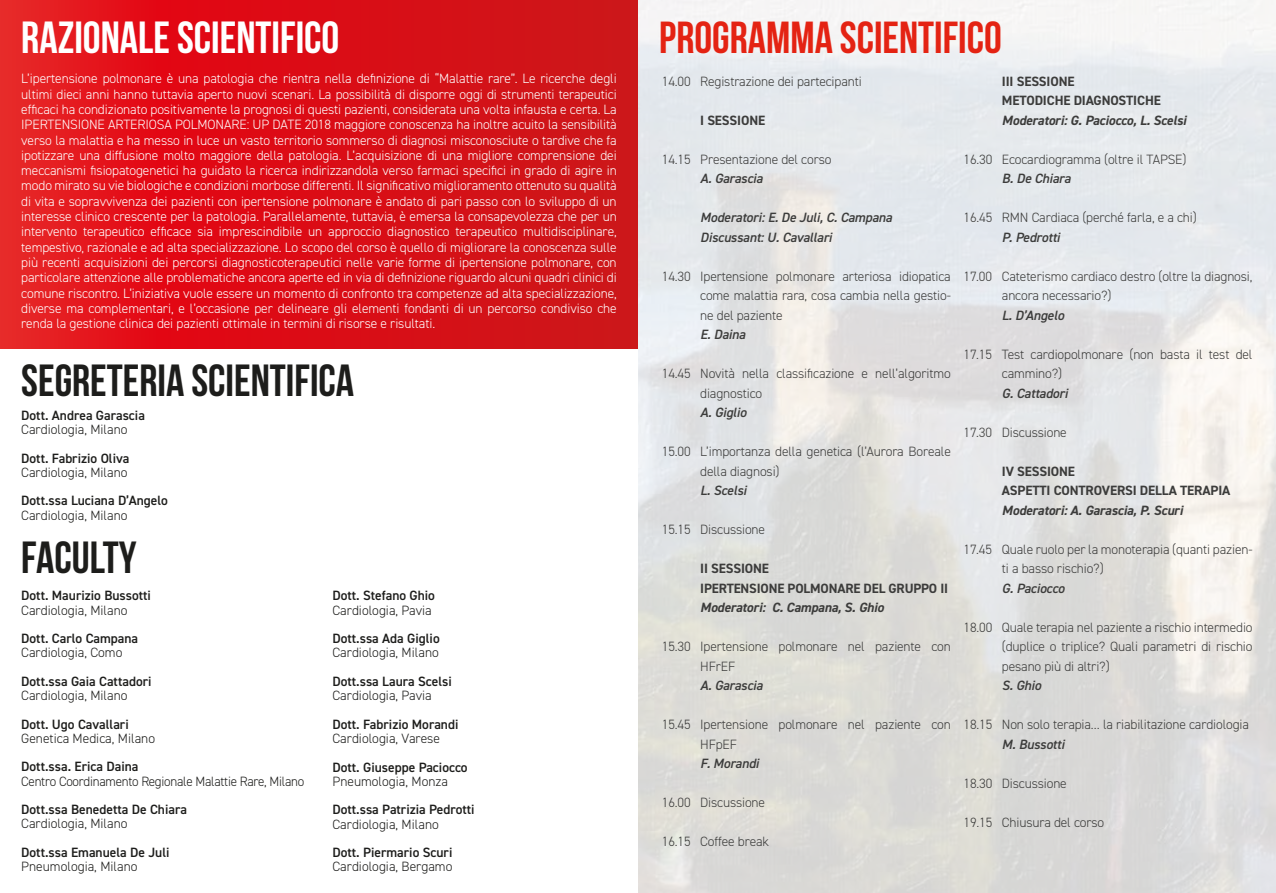
<style>
.page{position:relative;width:1276px;height:893px;background:#fff}
.page>*{position:absolute;margin:0;border:0;box-sizing:border-box;transform-origin:0 0}
.t1{font:700 45px "Bebas Neue";color:#1d1d1b}
.t2{font:700 45px "Bebas Neue";color:#fff}
.t3{font:700 44.85px "Bebas Neue";color:#e42313}
.t4{font:300 13.5px/15.3px "DIN2014";letter-spacing:-.01em;color:#fff;text-align:justify}
.t5{font:300 13.5px/19.5px "DIN2014";letter-spacing:-.01em;color:#3c3c3b}
.t6{font:600 13.5px "DIN2014";color:#1d1d1b}
.t7{font:300 13.5px "DIN2014";color:#1d1d1b}
.t8{font:italic 600 13.5px/19.5px "DIN2014";letter-spacing:-.01em;color:#3c3c3b}
.t9{font:700 13.5px/19.5px "DIN2014";letter-spacing:-.01em;color:#3c3c3b}
.t10{font:italic 700 13.5px "DIN2014";letter-spacing:-.01em;color:#3c3c3b}
.t11{font:300 13.5px "DIN2014";letter-spacing:-.02em;color:#1d1d1b}
</style>
<div class="page">
<svg style="left:0;top:0;width:638px;height:349px;background:#da1118"></svg>
<h1 class="t2" style="left:21px;top:13px;width:320px">RAZIONALE SCIENTIFICO</h1>
<p class="t4" style="left:21px;top:71px;width:597px">L’ipertensione polmonare è una patologia che rientra nella definizione di “Malattie rare”. Le ricerche degli ultimi dieci anni hanno tuttavia aperto nuovi scenari. La possibilità di disporre oggi di strumenti terapeutici efficaci ha condizionato positivamente la prognosi di questi pazienti, considerata una volta infausta e certa. La IPERTENSIONE ARTERIOSA POLMONARE: UP DATE 2018 maggiore conoscenza ha inoltre acuito la sensibilità verso la malattia e ha messo in luce un vasto territorio sommerso di diagnosi misconosciute o tardive che fa ipotizzare una diffusione molto maggiore della patologia. L’acquisizione di una migliore comprensione dei meccanismi fisiopatogenetici ha guidato la ricerca indirizzandola verso farmaci specifici in grado di agire in modo mirato su vie biologiche e condizioni morbose differenti. Il significativo miglioramento ottenuto su qualità di vita e sopravvivenza dei pazienti con ipertensione polmonare è andato di pari passo con lo sviluppo di un interesse clinico crescente per la patologia. Parallelamente, tuttavia, è emersa la consapevolezza che per un intervento terapeutico efficace sia imprescindibile un approccio diagnostico terapeutico multidisciplinare, tempestivo, razionale e ad alta specializzazione. Lo scopo del corso è quello di migliorare la conoscenza sulle più recenti acquisizioni dei percorsi diagnosticoterapeutici nelle varie forme di ipertensione polmonare, con particolare attenzione alle problematiche ancora aperte ed in via di definizione riguardo alcuni quadri clinici di comune riscontro. L’iniziativa vuole essere un momento di confronto tra competenze ad alta specializzazione, diverse ma complementari, e l’occasione per delineare gli elementi fondanti di un percorso condiviso che renda la gestione clinica dei pazienti ottimale in termini di risorse e risultati.</p>
<h1 class="t1" style="left:21px;top:356px;width:334px">SEGRETERIA SCIENTIFICA</h1>
<p class="t6" style="left:21px;top:406px;width:125px">Dott. Andrea Garascia</p>
<p class="t7" style="left:21px;top:421px;width:108px">Cardiologia, Milano</p>
<p class="t6" style="left:21px;top:449px;width:110px">Dott. Fabrizio Oliva</p>
<p class="t7" style="left:21px;top:464px;width:108px">Cardiologia, Milano</p>
<p class="t6" style="left:21px;top:492px;width:148px">Dott.ssa Luciana D’Angelo</p>
<p class="t7" style="left:21px;top:507px;width:108px">Cardiologia, Milano</p>
<h1 class="t1" style="left:21px;top:532px;width:117px">FACULTY</h1>
<p class="t6" style="left:21px;top:587px;width:131px">Dott. Maurizio Bussotti</p>
<p class="t7" style="left:21px;top:602px;width:108px">Cardiologia, Milano</p>
<p class="t6" style="left:21px;top:629px;width:118px">Dott. Carlo Campana</p>
<p class="t7" style="left:21px;top:644px;width:103px">Cardiologia, Como</p>
<p class="t6" style="left:21px;top:672px;width:132px">Dott.ssa Gaia Cattadori</p>
<p class="t7" style="left:21px;top:687px;width:108px">Cardiologia, Milano</p>
<p class="t6" style="left:21px;top:715px;width:109px">Dott. Ugo Cavallari</p>
<p class="t7" style="left:21px;top:730px;width:135px">Genetica Medica, Milano</p>
<p class="t6" style="left:21px;top:758px;width:119px">Dott.ssa. Erica Daina</p>
<p class="t11" style="left:21px;top:773px;width:284px">Centro Coordinamento Regionale Malattie Rare, Milano</p>
<p class="t6" style="left:21px;top:800px;width:167px">Dott.ssa Benedetta De Chiara</p>
<p class="t7" style="left:21px;top:815px;width:108px">Cardiologia, Milano</p>
<p class="t6" style="left:21px;top:843px;width:150px">Dott.ssa Emanuela De Juli</p>
<p class="t7" style="left:21px;top:858px;width:118px">Pneumologia, Milano</p>
<p class="t6" style="left:332px;top:587px;width:104px">Dott. Stefano Ghio</p>
<p class="t7" style="left:332px;top:602px;width:101px">Cardiologia, Pavia</p>
<p class="t6" style="left:332px;top:630px;width:109px">Dott.ssa Ada Giglio</p>
<p class="t7" style="left:332px;top:645px;width:108px">Cardiologia, Milano</p>
<p class="t6" style="left:332px;top:672px;width:121px">Dott.ssa Laura Scelsi</p>
<p class="t7" style="left:332px;top:687px;width:101px">Cardiologia, Pavia</p>
<p class="t6" style="left:332px;top:715px;width:127px">Dott. Fabrizio Morandi</p>
<p class="t7" style="left:332px;top:730px;width:109px">Cardiologia, Varese</p>
<p class="t6" style="left:332px;top:758px;width:137px">Dott. Giuseppe Paciocco</p>
<p class="t7" style="left:332px;top:773px;width:117px">Pneumologia, Monza</p>
<p class="t6" style="left:332px;top:801px;width:144px">Dott.ssa Patrizia Pedrotti</p>
<p class="t7" style="left:332px;top:816px;width:108px">Cardiologia, Milano</p>
<p class="t6" style="left:332px;top:843px;width:121px">Dott. Piermario Scuri</p>
<p class="t7" style="left:332px;top:858px;width:121px">Cardiologia, Bergamo</p>
<h2 class="t3" style="left:659px;top:13px;width:344px">PROGRAMMA SCIENTIFICO</h2>
<p class="t5" style="left:662px;top:71px;width:201px">14.00 Registrazione dei partecipanti</p>
<p class="t9" style="left:700px;top:110px;width:66px">I SESSIONE</p>
<p class="t5" style="left:662px;top:149px;width:171px">14.15 Presentazione del corso</p>
<p class="t8" style="left:700px;top:169px;width:64px">A. Garascia</p>
<p class="t8" style="left:700px;top:208px;width:193px">Moderatori: E. De Juli, C. Campana<br>Discussant: U. Cavallari</p>
<p class="t5" style="left:700px;top:266px;width:252px;text-align:justify;text-indent:-38px">14.30 Ipertensione polmonare arteriosa idiopatica come malattia rara, cosa cambia nella gestio&shy;ne del paziente</p>
<p class="t8" style="left:700px;top:325px;width:47px">E. Daina</p>
<p class="t5" style="left:700px;top:364px;width:252px;text-indent:-38px">14.45 Novità nella classificazione e nell’algoritmo diagnostico</p>
<p class="t8" style="left:700px;top:403px;width:48px">A. Giglio</p>
<p class="t5" style="left:700px;top:442px;width:252px;text-indent:-38px">15.00 L’importanza della genetica (l’Aurora Boreale della diagnosi)</p>
<p class="t8" style="left:700px;top:481px;width:48px">L. Scelsi</p>
<p class="t5" style="left:662px;top:520px;width:105px">15.15 Discussione</p>
<p class="t9" style="left:700px;top:559px;width:249px">II SESSIONE<br>IPERTENSIONE POLMONARE DEL GRUPPO II</p>
<p class="t10" style="left:700px;top:599px;width:185px">Moderatori: C. Campana, S. Ghio</p>
<p class="t5" style="left:700px;top:637px;width:252px;text-indent:-38px">15.30 Ipertensione polmonare nel paziente con<br>HFrEF</p>
<p class="t8" style="left:700px;top:676px;width:64px">A. Garascia</p>
<p class="t5" style="left:700px;top:715px;width:252px;text-indent:-38px">15.45 Ipertensione polmonare nel paziente con<br>HFpEF</p>
<p class="t8" style="left:700px;top:754px;width:60px">F. Morandi</p>
<p class="t5" style="left:662px;top:793px;width:105px">16.00 Discussione</p>
<p class="t5" style="left:662px;top:832px;width:109px">16.15 Coffee break</p>
<p class="t9" style="left:1002px;top:71px;width:160px">III SESSIONE<br>METODICHE DIAGNOSTICHE</p>
<p class="t10" style="left:1002px;top:111px;width:186px">Moderatori: G. Paciocco, L. Scelsi</p>
<p class="t5" style="left:963px;top:149px;width:224px">16.30 Ecocardiogramma (oltre il TAPSE)</p>
<p class="t8" style="left:1002px;top:169px;width:70px">B. De Chiara</p>
<p class="t5" style="left:963px;top:208px;width:235px">16.45 RMN Cardiaca (perché farla, e a chi)</p>
<p class="t8" style="left:1002px;top:227px;width:60px">P. Pedrotti</p>
<p class="t5" style="left:1002px;top:266px;width:252px;text-indent:-38px">17.00 Cateterismo cardiaco destro (oltre la diagnosi, ancora necessario?)</p>
<p class="t8" style="left:1002px;top:305px;width:64px">L. D’Angelo</p>
<p class="t5" style="left:1002px;top:344px;width:252px;text-indent:-38px">17.15 Test cardiopolmonare (non basta il test del cammino?)</p>
<p class="t8" style="left:1002px;top:383px;width:67px">G. Cattadori</p>
<p class="t5" style="left:963px;top:422px;width:105px">17.30 Discussione</p>
<p class="t9" style="left:1002px;top:461px;width:230px">IV SESSIONE<br>ASPETTI CONTROVERSI DELLA TERAPIA</p>
<p class="t10" style="left:1002px;top:501px;width:182px">Moderatori: A. Garascia, P. Scuri</p>
<p class="t5" style="left:1002px;top:539px;width:252px;text-indent:-38px">17.45 Quale ruolo per la monoterapia (quanti pazien&shy;ti a basso rischio?)</p>
<p class="t8" style="left:1002px;top:578px;width:64px">G. Paciocco</p>
<p class="t5" style="left:1002px;top:617px;width:252px;text-align:justify;text-indent:-38px">18.00 Quale terapia nel paziente a rischio intermedio (duplice o triplice? Quali parametri di rischio pesano più di altri?)</p>
<p class="t8" style="left:1002px;top:676px;width:41px">S. Ghio</p>
<p class="t5" style="left:963px;top:715px;width:287px">18.15 Non solo terapia… la riabilitazione cardiologia</p>
<p class="t8" style="left:1002px;top:734px;width:64px">M. Bussotti</p>
<p class="t5" style="left:963px;top:773px;width:105px">18.30 Discussione</p>
<p class="t5" style="left:963px;top:812px;width:142px">19.15 Chiusura del corso</p>
</div>
